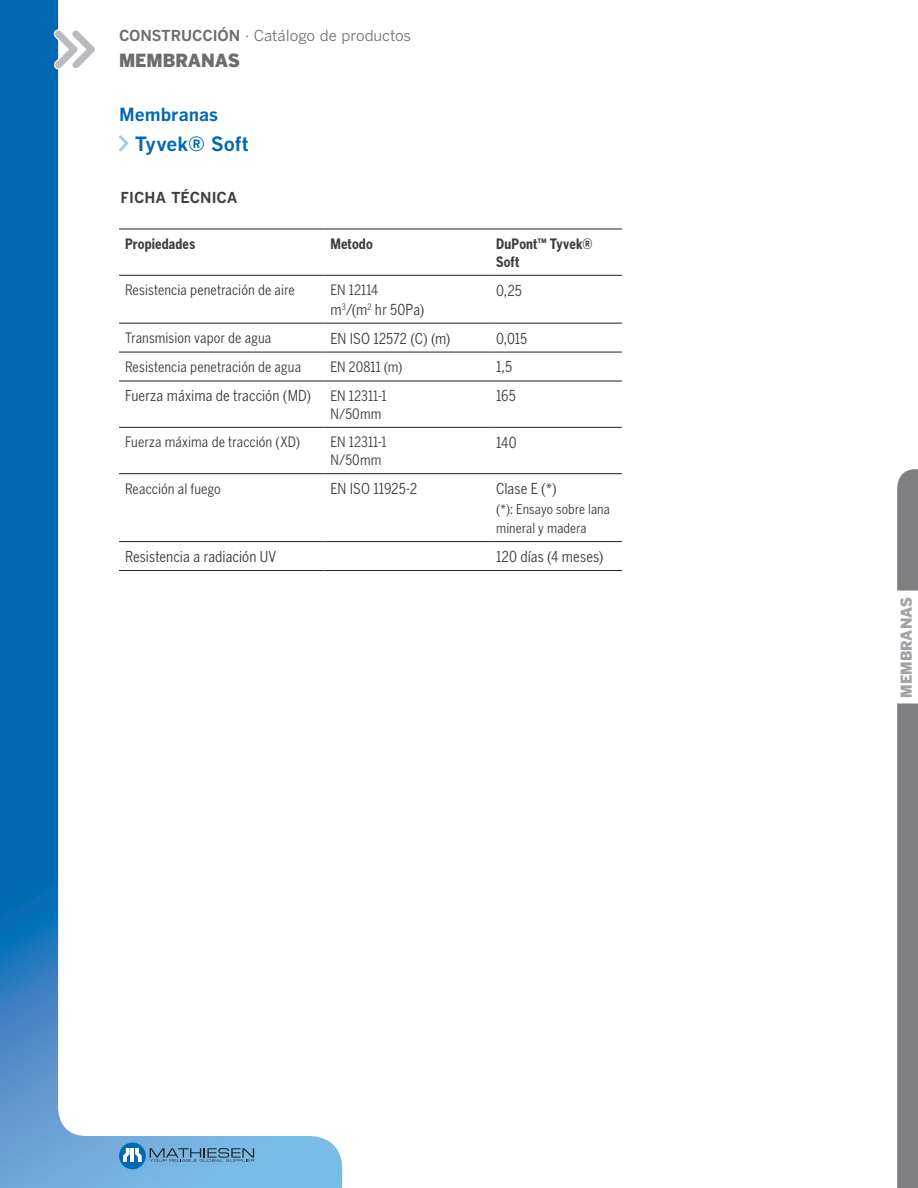
<style>
.page{position:relative;width:918px;height:1188px;background:#fff}
.page>*{position:absolute;margin:0;border:0;box-sizing:border-box;transform-origin:0 0}
.t1{font:700 19.5px "Benton Gothic";color:#0168b3}
.t2{font:900 18px "Benton Gothic";color:#6c6d70}
.t3{font:700 18px "Benton Gothic";color:#0168b3}
.t4{font:condensed 15px "Benton Gothic";color:#3e3e3f}
.t5{font:15px "Benton Gothic";color:#6c6d70}
.t6{font:700 15px "Benton Gothic";color:#3e3e3f}
.t7{font:900 15px "Benton Gothic";letter-spacing:-.005em;color:#a3a3a7}
.t8{font:condensed 14.25px/18px "Benton Gothic";letter-spacing:.005em;color:#3e3e3f}
.t9{font:700 condensed 14.25px/18px "Benton Gothic";letter-spacing:.01em;color:#3e3e3f}
.t10{font:condensed 13.5px/19.5px "Benton Gothic";letter-spacing:.005em;color:#3e3e3f}
.s1{font-weight:700}
</style>
<div class="page">
<svg style="left:0;top:0;width:342px;height:1188px"></svg>
<svg style="left:150px;top:1148px;width:104px;height:14px"></svg>
<div style="left:119px;top:1143px;width:27px;height:26px;background:#0168b3;border-radius:50%"></div>
<svg style="left:123px;top:1148px;width:19px;height:14px"></svg>
<hr style="left:130px;top:1148px;width:4px;height:14px;background:#fff">
<svg style="left:897px;top:469px;width:21px;height:122px;background:#848487"></svg>
<div style="left:897px;top:703px;width:21px;height:485px;background:#808083"></div>
<svg style="left:53px;top:29px;width:44px;height:41px"></svg>
<svg style="left:119px;top:135px;width:9px;height:16px"></svg>
<hr style="left:119px;top:229px;width:205px;height:1px;background:#231f20">
<hr style="left:324px;top:229px;width:166px;height:1px;background:#231f20">
<hr style="left:490px;top:229px;width:132px;height:1px;background:#231f20">
<hr style="left:119px;top:275px;width:205px;height:1px;background:#231f20">
<hr style="left:324px;top:275px;width:166px;height:1px;background:#231f20">
<hr style="left:490px;top:275px;width:132px;height:1px;background:#231f20">
<hr style="left:119px;top:323px;width:205px;height:1px;background:#231f20">
<hr style="left:324px;top:323px;width:166px;height:1px;background:#231f20">
<hr style="left:490px;top:323px;width:132px;height:1px;background:#231f20">
<hr style="left:119px;top:352px;width:205px;height:1px;background:#231f20">
<hr style="left:324px;top:352px;width:166px;height:1px;background:#231f20">
<hr style="left:490px;top:352px;width:132px;height:1px;background:#231f20">
<hr style="left:119px;top:381px;width:205px;height:1px;background:#231f20">
<hr style="left:324px;top:381px;width:166px;height:1px;background:#231f20">
<hr style="left:490px;top:381px;width:132px;height:1px;background:#231f20">
<hr style="left:119px;top:427px;width:205px;height:1px;background:#231f20">
<hr style="left:324px;top:427px;width:166px;height:1px;background:#231f20">
<hr style="left:490px;top:427px;width:132px;height:1px;background:#231f20">
<hr style="left:119px;top:473px;width:205px;height:1px;background:#231f20">
<hr style="left:324px;top:473px;width:166px;height:1px;background:#231f20">
<hr style="left:490px;top:473px;width:132px;height:1px;background:#231f20">
<hr style="left:119px;top:541px;width:205px;height:1px;background:#231f20">
<hr style="left:324px;top:541px;width:166px;height:1px;background:#231f20">
<hr style="left:490px;top:541px;width:132px;height:1px;background:#231f20">
<hr style="left:119px;top:570px;width:205px;height:1px;background:#231f20">
<hr style="left:324px;top:570px;width:166px;height:1px;background:#231f20">
<hr style="left:490px;top:570px;width:132px;height:1px;background:#231f20">
<p class="t5" style="left:119px;top:26px;width:294px"><span class="s1">CONSTRUCCIÓN</span> · Catálogo de productos</p>
<p class="t2" style="left:119px;top:49px;width:122px">MEMBRANAS</p>
<p class="t3" style="left:119px;top:103px;width:101px">Membranas</p>
<h1 class="t1" style="left:135px;top:132px;width:116px">Tyvek® Soft</h1>
<p class="t6" style="left:121px;top:188px;width:119px">FICHA TÉCNICA</p>
<p class="t9" style="left:125px;top:234px;width:72px">Propiedades</p>
<p class="t9" style="left:330px;top:234px;width:44px">Metodo</p>
<p class="t9" style="left:496px;top:234px;width:98px">DuPont™ Tyvek®<br>Soft</p>
<p class="t8" style="left:125px;top:281px;width:171px">Resistencia penetración de aire</p>
<p class="t8" style="left:330px;top:281px;width:49px">EN 12114</p>
<p class="t4" style="left:330px;top:300px;width:96px">m<sup>3</sup>/(m<sup>2</sup> hr 50Pa)</p>
<p class="t4" style="left:496px;top:281px;width:27px">0,25</p>
<p class="t8" style="left:125px;top:329px;width:148px">Transmision vapor de agua</p>
<p class="t4" style="left:330px;top:329px;width:122px">EN ISO 12572 (C) (m)</p>
<p class="t4" style="left:496px;top:329px;width:33px">0,015</p>
<p class="t8" style="left:125px;top:358px;width:178px">Resistencia penetración de agua</p>
<p class="t8" style="left:330px;top:358px;width:74px">EN 20811 (m)</p>
<p class="t4" style="left:496px;top:358px;width:18px">1,5</p>
<p class="t4" style="left:125px;top:387px;width:188px">Fuerza máxima de tracción (MD)</p>
<p class="t8" style="left:330px;top:387px;width:58px">EN 12311-1<br>N/50mm</p>
<p class="t4" style="left:496px;top:387px;width:21px">165</p>
<p class="t8" style="left:125px;top:433px;width:177px">Fuerza máxima de tracción (XD)</p>
<p class="t8" style="left:330px;top:433px;width:58px">EN 12311-1<br>N/50mm</p>
<p class="t4" style="left:496px;top:433px;width:22px">140</p>
<p class="t8" style="left:125px;top:479px;width:97px">Reacción al fuego</p>
<p class="t4" style="left:330px;top:480px;width:88px">EN ISO 11925-2</p>
<p class="t4" style="left:496px;top:480px;width:62px">Clase E (*)</p>
<p class="t10" style="left:496px;top:499px;width:115px">(*): Ensayo sobre lana mineral y madera</p>
<p class="t4" style="left:125px;top:548px;width:153px">Resistencia a radiación UV</p>
<p class="t4" style="left:496px;top:548px;width:109px">120 días (4 meses)</p>
<p class="t7" style="left:897px;top:698px;width:102px;rotate:-90deg">MEMBRANAS</p>
</div>
